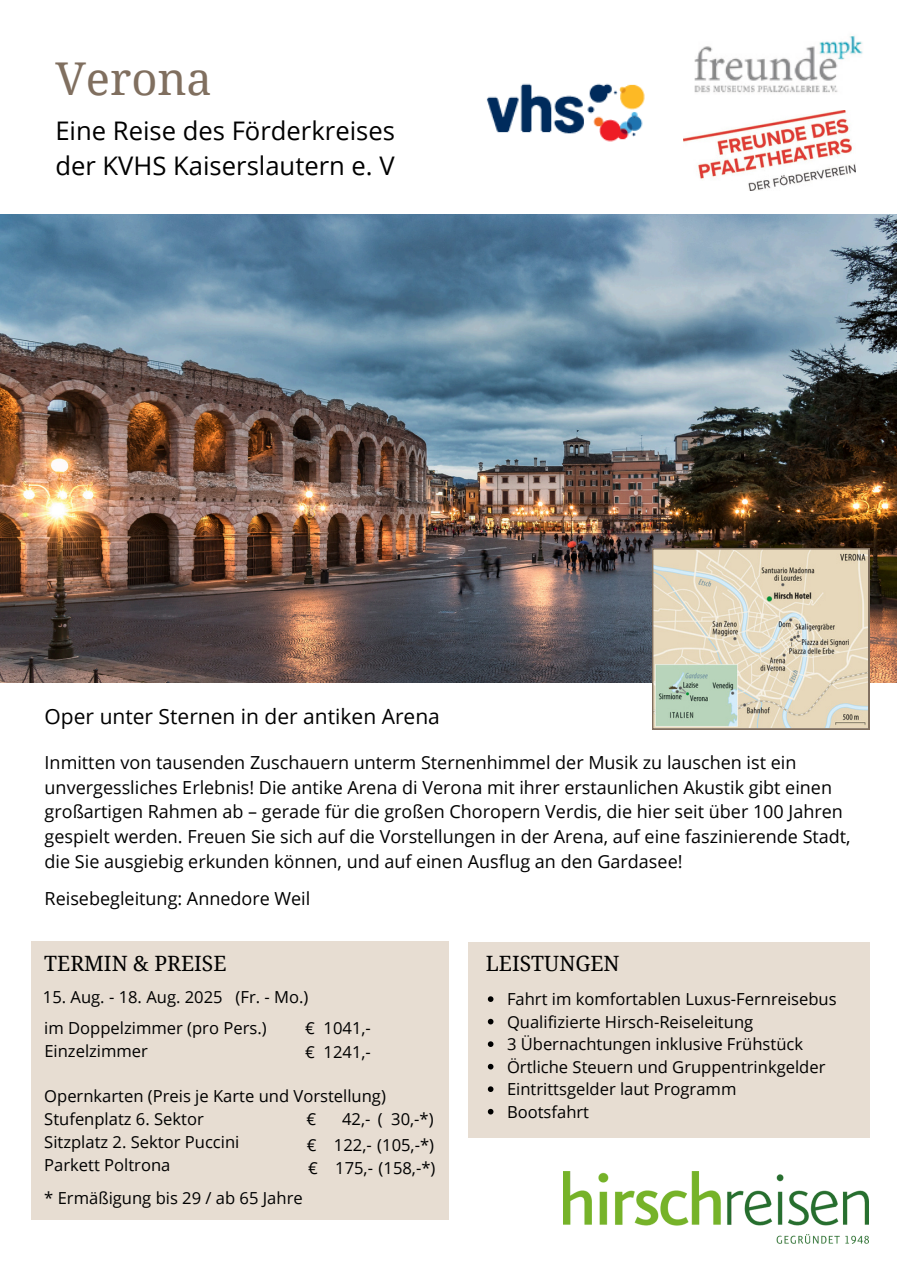
<style>
.page{position:relative;width:897px;height:1272px;background:#fff}
.page>*{position:absolute;margin:0;border:0;box-sizing:border-box;transform-origin:0 0}
.t1{font:45.15px "Noto Serif";color:#806f5f}
.t2{font:25.65px/35.1px "Open Sans";color:#000}
.t3{font:21.15px "Noto Serif";color:#000}
.t4{font:21px "Open Sans";color:#000}
.t5{font:18px/24.8px "Open Sans";color:#000}
.t6{font:16.65px/23.1px "Open Sans";color:#000}
.t7{font:16.5px "Open Sans";color:#000}
</style>
<div class="page">
<img style="left:563px;top:1171px;width:305px;height:72px">
<img style="left:1px;top:215px;width:896px;height:467px">
<img style="left:486px;top:83px;width:159px;height:59px">
<img style="left:694px;top:36px;width:169px;height:57px">
<img style="left:683px;top:110px;width:172px;height:80px">
<div style="left:468px;top:941px;width:401px;height:196px;background:#e7ddd2"></div>
<svg style="left:488px;top:996px;width:5px;height:5px"></svg>
<svg style="left:488px;top:1018px;width:5px;height:6px"></svg>
<svg style="left:488px;top:1041px;width:5px;height:5px"></svg>
<svg style="left:488px;top:1063px;width:5px;height:6px"></svg>
<svg style="left:488px;top:1086px;width:5px;height:5px"></svg>
<svg style="left:488px;top:1108px;width:5px;height:6px"></svg>
<div style="left:32px;top:941px;width:417px;height:278px;background:#e7ddd2"></div>
<svg style="left:652px;top:548px;width:217px;height:181px;background:#d7d1ba"></svg>
<p class="t1" style="left:55px;top:47px;width:158px">Verona</p>
<p class="t2" style="left:55px;top:112px;width:341px">Eine Reise des Förderkreises der KVHS Kaiserslautern e. V</p>
<p class="t4" style="left:45px;top:701px;width:397px">Oper unter Sternen in der antiken Arena</p>
<p class="t5" style="left:45px;top:749px;width:807px">Inmitten von tausenden Zuschauern unterm Sternenhimmel der Musik zu lauschen ist ein unvergessliches Erlebnis! Die antike Arena di Verona mit ihrer erstaunlichen Akustik gibt einen großartigen Rahmen ab – gerade für die großen Choropern Verdis, die hier seit über 100 Jahren gespielt werden. Freuen Sie sich auf die Vorstellungen in der Arena, auf eine faszinierende Stadt, die Sie ausgiebig erkunden können, und auf einen Ausflug an den Gardasee!</p>
<p class="t5" style="left:45px;top:885px;width:267px">Reisebegleitung: Annedore Weil</p>
<p class="t3" style="left:44px;top:948px;width:184px">TERMIN &amp; PREISE</p>
<p class="t7" style="left:43px;top:985px;width:267px">15. Aug. - 18. Aug. 2025 (Fr. - Mo.)</p>
<p class="t6" style="left:305px;top:1016px;width:67px">€ 1041,- € 1241,-</p>
<p class="t7" style="left:44px;top:1016px;width:224px">im Doppelzimmer (pro Pers.)</p>
<p class="t7" style="left:44px;top:1039px;width:105px">Einzelzimmer</p>
<p class="t7" style="left:44px;top:1084px;width:343px">Opernkarten (Preis je Karte und Vorstellung)</p>
<p class="t7" style="left:44px;top:1107px;width:161px">Stufenplatz 6. Sektor</p>
<p class="t7" style="left:44px;top:1130px;width:197px">Sitzplatz 2. Sektor Puccini</p>
<p class="t7" style="left:44px;top:1153px;width:128px">Parkett Poltrona</p>
<p class="t7" style="left:44px;top:1186px;width:260px">* Ermäßigung bis 29 / ab 65 Jahre</p>
<p class="t7" style="left:306px;top:1107px;width:11px">€</p>
<p class="t7" style="left:342px;top:1106px;width:93px">42,- ( 30,-*)</p>
<p class="t7" style="left:307px;top:1132px;width:129px">€ 122,- (105,-*)</p>
<p class="t7" style="left:308px;top:1156px;width:129px">€ 175,- (158,-*)</p>
<p class="t3" style="left:486px;top:948px;width:135px">LEISTUNGEN</p>
<p class="t7" style="left:507px;top:987px;width:331px">Fahrt im komfortablen Luxus-Fernreisebus</p>
<p class="t7" style="left:507px;top:1010px;width:248px">Qualifizierte Hirsch-Reiseleitung</p>
<h4 class="t7" style="left:507px;top:1032px;width:297px">3 Übernachtungen inklusive Frühstück</h4>
<p class="t7" style="left:507px;top:1055px;width:320px">Örtliche Steuern und Gruppentrinkgelder</p>
<p class="t7" style="left:507px;top:1077px;width:231px">Eintrittsgelder laut Programm</p>
<h3 class="t7" style="left:507px;top:1100px;width:84px">Bootsfahrt</h3>
</div>
